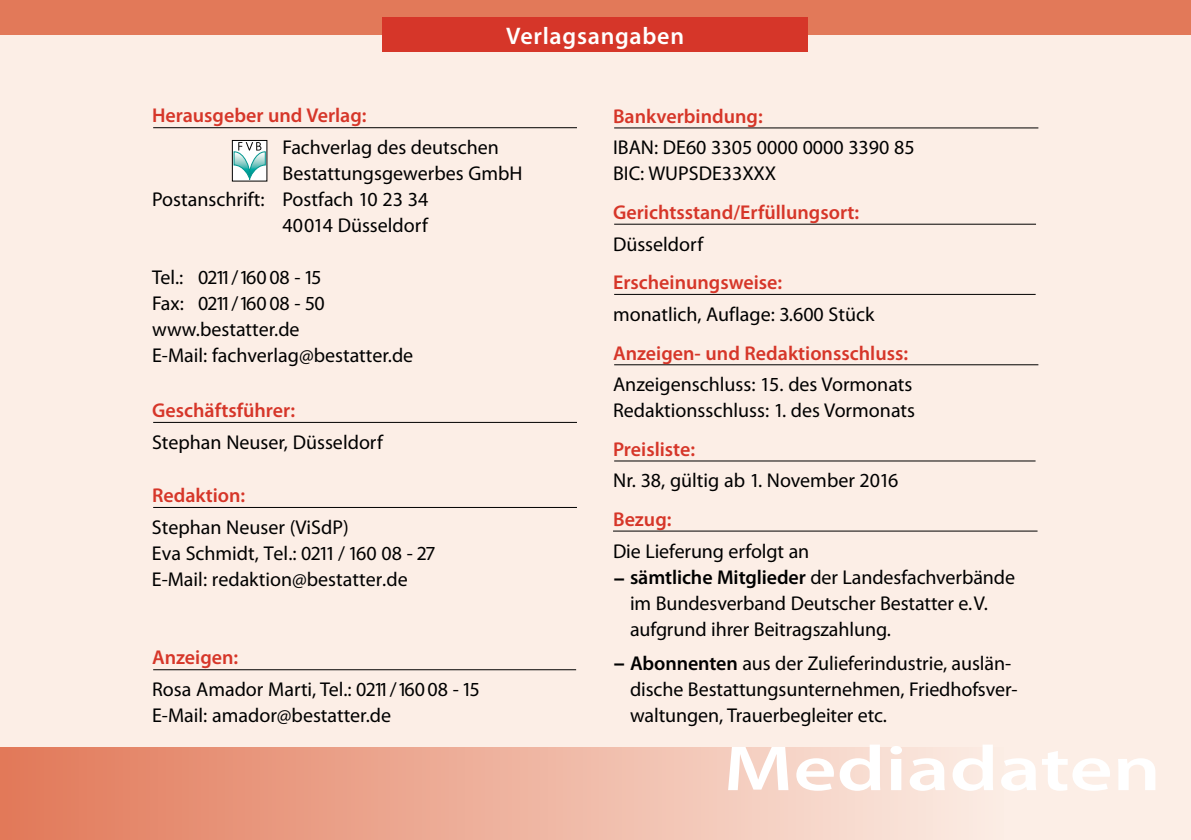
<style>
.page{position:relative;width:1191px;height:840px;background:#fff}
.page>*{position:absolute;margin:0;border:0;box-sizing:border-box;transform-origin:0 0}
.t1{font:600 64px "Myriad Pro";color:#fff;scale:1.31 1}
.t2{font:600 24px "Myriad Pro";letter-spacing:.03em;color:#fff}
.t3{font:20px/26px "Myriad Pro";color:#000}
.t4{font:600 20px "Myriad Pro";color:#d63629}
.s1{font-family:"Meta Plus";font-weight:700}
.s2{font-weight:600}
</style>
<div class="page">
<div style="left:0;top:0;width:1191px;height:839px;background:#fceee6"></div>
<div style="left:0;top:746px;width:1003px;height:93px;background:linear-gradient(to right,#e17858,#fbece4)"></div>
<div style="left:0;top:0;width:1191px;height:34px;background:#e27959"></div>
<div style="left:383px;top:18px;width:425px;height:34px;background:#d63629"></div>
<hr style="left:153px;top:127px;width:424px;height:1px;background:#000">
<hr style="left:153px;top:421px;width:424px;height:1px;background:#000">
<hr style="left:153px;top:506px;width:424px;height:1px;background:#000">
<hr style="left:153px;top:668px;width:423px;height:1px;background:#000">
<hr style="left:614px;top:127px;width:424px;height:1px;background:#000">
<hr style="left:614px;top:223px;width:422px;height:1px;background:#000">
<hr style="left:614px;top:294px;width:421px;height:1px;background:#000">
<svg style="left:234px;top:142px;width:31px;height:37px"></svg>
<div style="left:232px;top:140px;width:35px;height:41px;border:1px solid #000"></div>
<hr style="left:613px;top:530px;width:424px;height:1px;background:#000">
<hr style="left:614px;top:364px;width:424px;height:1px;background:#000">
<hr style="left:614px;top:460px;width:421px;height:1px;background:#000">
<p class="t2" style="left:506px;top:22px;width:179px">Verlagsangaben</p>
<p class="t4" style="left:152px;top:105px;width:216px">Herausgeber und Verlag:</p>
<p class="t3" style="left:282px;top:135px;width:218px">Fachverlag des deutschen</p>
<p class="t3" style="left:282px;top:161px;width:241px">Bestattungsgewerbes GmbH</p>
<p class="t3" style="left:152px;top:187px;width:278px">Postanschrift: Postfach 10 23 34</p>
<p class="t3" style="left:282px;top:213px;width:147px">40014 Düsseldorf</p>
<p class="t3" style="left:152px;top:265px;width:263px">Tel.: 0211/16008 - 15<br>Fax: 0211/16008 - 50 www.bestatter.de<br>E-Mail: fachverlag@bestatter.de</p>
<p class="t4" style="left:152px;top:399px;width:144px">Geschäftsführer:</p>
<p class="t3" style="left:152px;top:429px;width:232px">Stephan Neuser, Düsseldorf</p>
<p class="t4" style="left:152px;top:484px;width:95px">Redaktion:</p>
<p class="t3" style="left:152px;top:514px;width:284px">Stephan Neuser (ViSdP)<br>Eva Schmidt, Tel.: 0211 / 160 08 - 27<br>E-Mail: redaktion@bestatter.de</p>
<p class="t4" style="left:152px;top:646px;width:88px">Anzeigen:</p>
<p class="t3" style="left:152px;top:676px;width:329px">Rosa Amador Marti, Tel.: 0211/16008 - 15<br>E-Mail: amador@bestatter.de</p>
<p class="t4" style="left:613px;top:105px;width:151px">Bankverbindung:</p>
<p class="t3" style="left:613px;top:135px;width:303px">IBAN: DE60 3305 0000 0000 3390 85<br>BIC: WUPSDE33XXX</p>
<p class="t4" style="left:613px;top:201px;width:248px">Gerichtsstand/Erfüllungsort:</p>
<p class="t3" style="left:613px;top:231px;width:92px">Düsseldorf</p>
<p class="t4" style="left:613px;top:271px;width:171px">Erscheinungsweise:</p>
<p class="t3" style="left:613px;top:301px;width:263px">monatlich, Auflage: 3.600 Stück</p>
<p class="t4" style="left:613px;top:341px;width:296px">Anzeigen- und Redaktionsschluss:</p>
<p class="t3" style="left:613px;top:371px;width:304px">Anzeigenschluss: 15. des Vormonats<br>Redaktionsschluss: 1. des Vormonats</p>
<p class="t4" style="left:613px;top:437px;width:84px">Preisliste:</p>
<p class="t3" style="left:613px;top:468px;width:287px">Nr. 38, gültig ab 1. November 2016</p>
<p class="t4" style="left:613px;top:507px;width:60px">Bezug:</p>
<p class="t3" style="left:613px;top:538px;width:198px">Die Lieferung erfolgt an</p>
<p class="t3" style="left:630px;top:564px;width:386px;text-indent:-16px"><span class="s1">–</span> <span class="s2">sämtliche Mitglieder</span> der Landesfachverbände im Bundesverband Deutscher Bestatter e.V. aufgrund ihrer Beitragszahlung.</p>
<p class="t3" style="left:630px;top:650px;width:389px;text-indent:-16px"><span class="s1">–</span> <span class="s2">Abonnenten</span> aus der Zulieferindustrie, auslän&shy;dische Bestattungsunternehmen, Friedhofsver&shy;waltungen, Trauerbegleiter etc.</p>
<h1 class="t1" style="left:723px;top:732px;width:335px">Mediadaten</h1>
</div>
